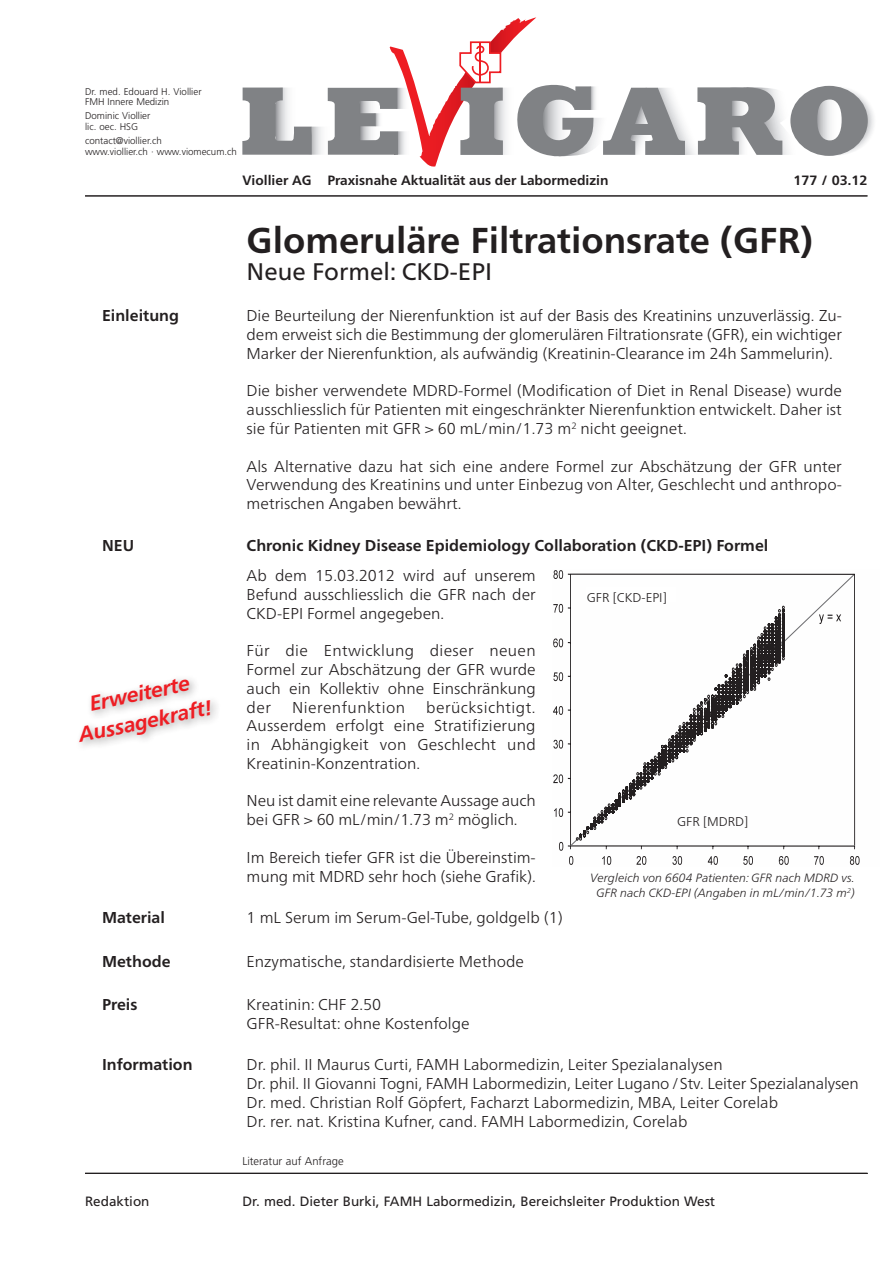
<style>
.page{position:relative;width:893px;height:1263px;background:#fff}
.page>*{position:absolute;margin:0;border:0;box-sizing:border-box;transform-origin:0 0}
.t1{font:700 36px "Frutiger Neue LTW1 G";color:#231f20}
.t2{font:24px "Frutiger Neue LTW1 G";color:#231f20}
.t3{font:italic 700 21px/28.5px "Frutiger LT Std";color:#ee1d23;text-align:center}
.t4{font:300 15.75px/18.8px "Frutiger Neue LTW1 G";color:#231f20;text-align:justify}
.t5{font:700 15.75px "Frutiger Neue LTW1 G";color:#231f20}
.t6{font:300 15.75px "Frutiger Neue LTW1 G";letter-spacing:.03em;color:#231f20}
.t7{font:13.5px "Frutiger LT Std";color:#231f20}
.t8{font:700 13.5px "Frutiger Neue LTW1 G";color:#231f20}
.t9{font:300 12.75px "Frutiger Neue LTW1 G";color:#231f20}
.t10{font:italic 300 12px/15px "Frutiger Neue LTW1 G";color:#231f20;text-align:center}
.t11{font:300 11.25px "Frutiger LT Std";color:#231f20}
.t12{font:300 9.75px/10.5px "Frutiger LT Std";color:#231f20}
</style>
<div class="page">
<svg style="left:242px;top:17px;width:632px;height:150px"></svg>
<hr style="left:85px;top:1173px;width:782px;height:1px;background:#231f20">
<hr style="left:85px;top:196px;width:782px;height:1px;background:#231f20">
<hr style="left:570px;top:846px;width:284px;height:1px;background:#231f20">
<svg style="left:553px;top:570px;width:17px;height:9px"></svg>
<svg style="left:553px;top:604px;width:236px;height:261px"></svg>
<svg style="left:814px;top:856px;width:10px;height:9px"></svg>
<svg style="left:850px;top:856px;width:10px;height:9px"></svg>
<hr style="left:570px;top:574px;width:284px;height:1px;background:#231f20">
<hr style="left:854px;top:574px;width:1px;height:272px;background:#231f20">
<svg style="left:819px;top:614px;width:22px;height:10px"></svg>
<div style="left:75px;top:674px;width:146px;height:79px;background:#231f20;opacity:.4"></div>
<p class="t12" style="left:85px;top:86px;width:118px">Dr. med. Edouard H. Viollier<br>FMH Innere Medizin</p>
<p class="t12" style="left:85px;top:111px;width:67px">Dominic Viollier lic. oec. HSG</p>
<p class="t12" style="left:85px;top:136px;width:153px">contact@viollier.ch<br>www.viollier.ch · www.viomecum.ch</p>
<p class="t8" style="left:242px;top:172px;width:368px">Viollier AG Praxisnahe Aktualität aus der Labormedizin</p>
<p class="t8" style="left:793px;top:172px;width:76px">177 / 03.12</p>
<h1 class="t1" style="left:247px;top:219px;width:568px">Glomeruläre Filtrationsrate (GFR)</h1>
<h2 class="t2" style="left:247px;top:257px;width:247px">Neue Formel: CKD-EPI</h2>
<p class="t5" style="left:102px;top:307px;width:78px">Einleitung</p>
<p class="t4" style="left:247px;top:306px;width:597px">Die Beurteilung der Nierenfunktion ist auf der Basis des Kreatinins unzuverlässig. Zu&shy;dem erweist sich die Bestimmung der glomerulären Filtrationsrate (GFR), ein wichtiger Marker der Nierenfunktion, als aufwändig (Kreatinin-Clearance im 24h Sammelurin).</p>
<p class="t4" style="left:247px;top:381px;width:597px">Die bisher verwendete MDRD-Formel (Modification of Diet in Renal Disease) wurde ausschliesslich für Patienten mit eingeschränkter Nierenfunktion entwickelt. Daher ist sie für Patienten mit GFR &gt; 60 mL/min/1.73 m<sup>2</sup> nicht geeignet.</p>
<p class="t4" style="left:247px;top:456px;width:597px">Als Alternative dazu hat sich eine andere Formel zur Abschätzung der GFR unter Verwendung des Kreatinins und unter Einbezug von Alter, Geschlecht und anthropo&shy;metrischen Angaben bewährt.</p>
<p class="t5" style="left:102px;top:536px;width:34px">NEU</p>
<p class="t5" style="left:247px;top:536px;width:523px">Chronic Kidney Disease Epidemiology Collaboration (CKD-EPI) Formel</p>
<p class="t4" style="left:247px;top:566px;width:291px">Ab dem 15.03.2012 wird auf unserem Befund ausschliesslich die GFR nach der CKD-EPI Formel angegeben.</p>
<p class="t4" style="left:247px;top:641px;width:291px">Für die Entwicklung dieser neuen Formel zur Abschätzung der GFR wurde auch ein Kollektiv ohne Einschränkung der</p>
<p class="t9" style="left:587px;top:589px;width:81px">GFR [CKD-EPI]</p>
<h3 class="t3" style="left:70px;top:693px;width:138px;rotate:-12deg">Erweiterte<br>Aussagekraft!</h3>
<p class="t6" style="left:292px;top:698px;width:114px">Nierenfunktion</p>
<p class="t4" style="left:247px;top:698px;width:291px;text-indent:180px">berücksichtigt.<br>Ausserdem erfolgt eine Stratifizierung in Abhängigkeit von Geschlecht und Kreatinin-Konzentration.</p>
<p class="t4" style="left:247px;top:791px;width:291px">Neu ist damit eine relevante Aussage auch bei GFR &gt; 60 mL/min/1.73 m<sup>2</sup> möglich.</p>
<p class="t4" style="left:247px;top:848px;width:291px">Im Bereich tiefer GFR ist die Übereinstim-- mung mit MDRD sehr hoch (siehe Grafik).</p>
<p class="t9" style="left:677px;top:814px;width:73px">GFR [MDRD]</p>
<p class="t10" style="left:590px;top:870px;width:266px">Vergleich von 6604 Patienten: GFR nach MDRD vs.<br>GFR nach CKD-EPI (Angaben in mL/min/1.73 m<sup>2</sup>)</p>
<p class="t5" style="left:102px;top:908px;width:64px">Material</p>
<p class="t4" style="left:247px;top:908px;width:318px">1 mL Serum im Serum-Gel-Tube, goldgelb (1)</p>
<p class="t5" style="left:102px;top:952px;width:70px">Methode</p>
<p class="t4" style="left:247px;top:951px;width:279px">Enzymatische, standardisierte Methode</p>
<p class="t5" style="left:102px;top:995px;width:37px">Preis</p>
<p class="t4" style="left:247px;top:995px;width:224px">Kreatinin: CHF 2.50<br>GFR-Resultat: ohne Kostenfolge</p>
<p class="t5" style="left:102px;top:1055px;width:92px">Information</p>
<p class="t4" style="left:247px;top:1055px;width:614px;text-align:left">Dr. phil. II Maurus Curti, FAMH Labormedizin, Leiter Spezialanalysen<br>Dr. phil. II Giovanni Togni, FAMH Labormedizin, Leiter Lugano / Stv. Leiter Spezialanalysen Dr. med. Christian Rolf Göpfert, Facharzt Labormedizin, MBA, Leiter Corelab<br>Dr. rer. nat. Kristina Kufner, cand. FAMH Labormedizin, Corelab</p>
<p class="t11" style="left:242px;top:1155px;width:103px">Literatur auf Anfrage</p>
<p class="t7" style="left:85px;top:1193px;width:66px">Redaktion</p>
<p class="t7" style="left:242px;top:1193px;width:474px">Dr. med. Dieter Burki, FAMH Labormedizin, Bereichsleiter Produktion West</p>
</div>
